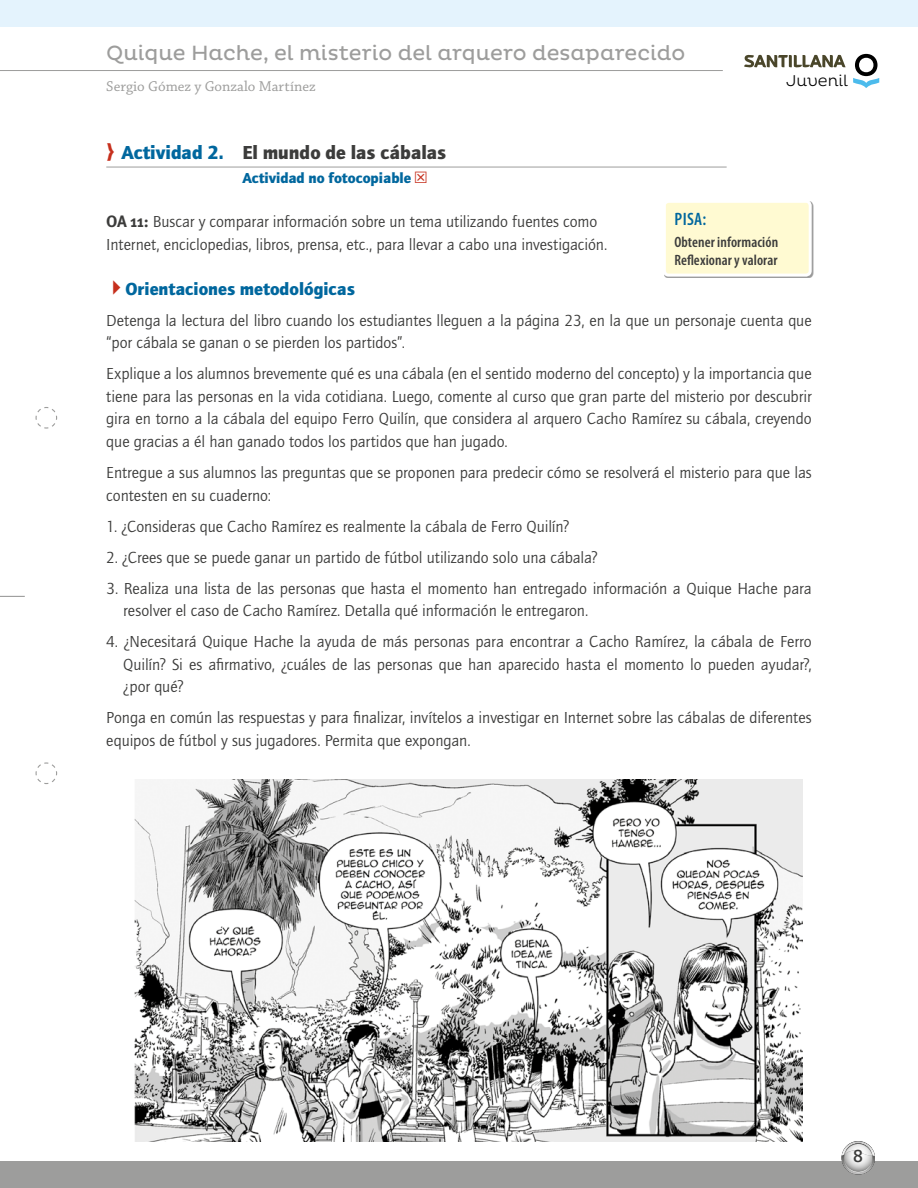
<style>
.page{position:relative;width:918px;height:1188px;background:#fff}
.page>*{position:absolute;margin:0;border:0;box-sizing:border-box;transform-origin:0 0}
.t1{font:21px "Pluto";color:#9d9d9c}
.t2{font:900 19.5px "Quay Sans ITC Std";color:#3c3c3b}
.t3{font:900 18px "Quay Sans ITC Std";color:#00679e}
.t4{font:600 condensed 18px "Myriad Pro";color:#00679e}
.t5{font:500 18px "Quay Sans ITC Std";color:#3c3c3b}
.t6{font:16.5px/22.5px "Quay Sans ITC Std";letter-spacing:-.005em;color:#3c3c3b}
.t7{font:300 15.9px "Pluto";color:#000}
.t8{font:600 condensed 15px/18px "Myriad Pro";letter-spacing:.005em;color:#3c3c3b}
.t9{font:15px "Chaparral Pro";color:#9d9d9c}
.t10{font:900 15px "Quay Sans ITC Std";color:#00679e}
.s1{font-family:"Santillana Lij";font-weight:400;font-size:25.5px;color:#c62f1c}
.s2{color:#00679e}
.s3{font-family:"Check B";font-weight:400;font-size:18px;color:#c62f1c}
.s4{font-family:"Meta Pro";font-weight:700}
.s5{font-family:"Arrrows";font-weight:400;font-size:24px;color:#c62f1c}
</style>
<div class="page">
<svg style="left:35px;top:407px;width:23px;height:22px"></svg>
<svg style="left:35px;top:762px;width:23px;height:22px"></svg>
<svg style="left:0;top:596px;width:25px;height:1px"></svg>
<hr style="left:0;top:70px;width:723px;height:1px;background:#9d9d9c">
<div style="left:0;top:0;width:918px;height:27px;background:#e4f3fd"></div>
<div style="left:0;top:1161px;width:918px;height:27px;background:#9d9d9c"></div>
<div style="left:842px;top:1141px;width:33px;height:34px;background:#797979;border-radius:50%"></div>
<svg style="left:842px;top:1141px;width:33px;height:33px"></svg>
<svg style="left:853px;top:54px;width:26px;height:34px"></svg>
<svg style="left:744px;top:54px;width:102px;height:14px"></svg>
<hr style="left:106px;top:167px;width:621px;height:1px;background:#9d9d9c">
<div style="left:664px;top:201px;width:149px;height:77px;background:#000;opacity:.4"></div>
<div style="left:664px;top:201px;width:146px;height:74px;background:#fffad2;border-radius:4px"></div>
<div style="left:663px;top:200px;width:149px;height:77px;border:3px solid #fff;border-radius:4px"></div>
<img style="left:135px;top:780px;width:667px;height:361px">
<p class="t1" style="left:106px;top:41px;width:581px">Quique Hache, el misterio del arquero desaparecido</p>
<p class="t9" style="left:106px;top:78px;width:211px">Sergio Gómez y Gonzalo Martínez</p>
<p class="t7" style="left:786px;top:72px;width:63px">Juvenil</p>
<p class="t2" style="left:106px;top:141px;width:341px"><span class="s1">O</span> <span class="s2">Actividad 2.</span> El mundo de las cábalas</p>
<p class="t10" style="left:242px;top:169px;width:186px">Actividad no fotocopiable <span class="s3">B</span></p>
<p class="t6" style="left:106px;top:210px;width:503px"><span class="s4">OA 11:</span> Buscar y comparar información sobre un tema utilizando fuentes como<br>Internet, enciclopedias, libros, prensa, etc., para llevar a cabo una investigación.</p>
<p class="t3" style="left:106px;top:278px;width:250px"><span class="s5">y</span>Orientaciones metodológicas</p>
<p class="t6" style="left:106px;top:309px;width:707px">Detenga la lectura del libro cuando los estudiantes lleguen a la página 23, en la que un personaje cuenta que “por cábala se ganan o se pierden los partidos”.</p>
<p class="t6" style="left:106px;top:363px;width:707px;text-align:justify">Explique a los alumnos brevemente qué es una cábala (en el sentido moderno del concepto) y la importancia que tiene para las personas en la vida cotidiana. Luego, comente al curso que gran parte del misterio por descubrir gira en torno a la cábala del equipo Ferro Quilín, que considera al arquero Cacho Ramírez su cábala, creyendo que gracias a él han ganado todos los partidos que han jugado.</p>
<p class="t6" style="left:106px;top:461px;width:707px">Entregue a sus alumnos las preguntas que se proponen para predecir cómo se resolverá el misterio para que las contesten en su cuaderno:</p>
<p class="t6" style="left:106px;top:515px;width:465px">1. ¿Consideras que Cacho Ramírez es realmente la cábala de Ferro Quilín?</p>
<p class="t6" style="left:106px;top:546px;width:493px">2. ¿Crees que se puede ganar un partido de fútbol utilizando solo una cábala?</p>
<p class="t6" style="left:123px;top:577px;width:690px;text-indent:-17px">3. Realiza una lista de las personas que hasta el momento han entregado información a Quique Hache para resolver el caso de Cacho Ramírez. Detalla qué información le entregaron.</p>
<p class="t6" style="left:123px;top:630px;width:690px;text-align:justify;text-indent:-17px">4. ¿Necesitará Quique Hache la ayuda de más personas para encontrar a Cacho Ramírez, la cábala de Ferro Quilín? Si es afirmativo, ¿cuáles de las personas que han aparecido hasta el momento lo pueden ayudar?, ¿por qué?</p>
<p class="t6" style="left:106px;top:706px;width:707px">Ponga en común las respuestas y para finalizar, invítelos a investigar en Internet sobre las cábalas de diferentes equipos de fútbol y sus jugadores. Permita que expongan.</p>
<p class="t4" style="left:675px;top:209px;width:33px">PISA:</p>
<p class="t8" style="left:674px;top:233px;width:105px">Obtener información<br>Reflexionar y valorar</p>
<p class="t5" style="left:853px;top:1146px;width:11px">8</p>
</div>
